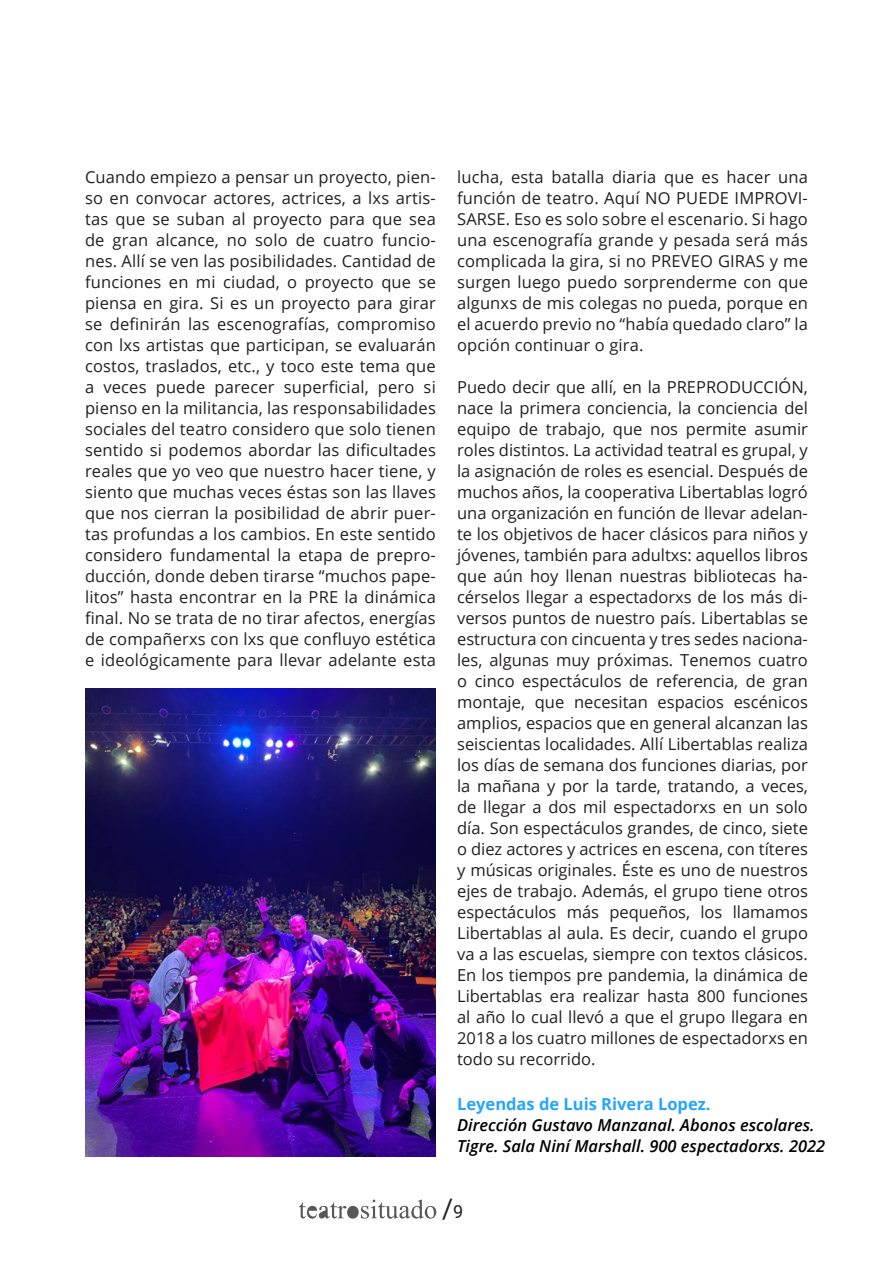
<style>
.page{position:relative;width:893px;height:1263px;background:#fff}
.page>*{position:absolute;margin:0;border:0;box-sizing:border-box;transform-origin:0 0}
.t1{font:27px "Roboto";color:#231f20}
.t2{font:16.5px/21px "Open Sans";letter-spacing:.01em;color:#231f20;text-align:justify}
.t3{font:italic 600 16.5px "Open Sans";color:#000}
.t4{font:700 16.5px "Open Sans";color:#24a5ff}
.s1{font-size:18px}
</style>
<div class="page">
<svg style="left:299px;top:1199px;width:137px;height:19px"></svg>
<img style="left:85px;top:689px;width:351px;height:468px">
<p class="t2" style="left:85px;top:166px;width:352px">Cuando empiezo a pensar un proyecto, pien&shy;so en convocar actores, actrices, a lxs artis&shy;tas que se suban al proyecto para que sea de gran alcance, no solo de cuatro funcio&shy;nes. Allí se ven las posibilidades. Cantidad de funciones en mi ciudad, o proyecto que se piensa en gira. Si es un proyecto para girar se definirán las escenografías, compromiso con lxs artistas que participan, se evaluarán costos, traslados, etc., y toco este tema que a veces puede parecer superficial, pero si pienso en la militancia, las responsabilidades sociales del teatro considero que solo tienen sentido si podemos abordar las dificultades reales que yo veo que nuestro hacer tiene, y siento que muchas veces éstas son las llaves que nos cierran la posibilidad de abrir puer&shy;tas profundas a los cambios. En este sentido considero fundamental la etapa de prepro&shy;ducción, donde deben tirarse “muchos pape&shy;litos” hasta encontrar en la PRE la dinámica final. No se trata de no tirar afectos, energías de compañerxs con lxs que confluyo estética e ideológicamente para llevar adelante esta</p>
<p class="t2" style="left:457px;top:166px;width:352px">lucha, esta batalla diaria que es hacer una función de teatro. Aquí NO PUEDE IMPROVI-SARSE. Eso es solo sobre el escenario. Si hago una escenografía grande y pesada será más complicada la gira, si no PREVEO GIRAS y me surgen luego puedo sorprenderme con que algunxs de mis colegas no pueda, porque en el acuerdo previo no “había quedado claro” la opción continuar o gira.</p>
<p class="t2" style="left:457px;top:376px;width:352px">Puedo decir que allí, en la PREPRODUCCIÓN, nace la primera conciencia, la conciencia del equipo de trabajo, que nos permite asumir roles distintos. La actividad teatral es grupal, y la asignación de roles es esencial. Después de muchos años, la cooperativa Libertablas logró una organización en función de llevar adelan&shy;te los objetivos de hacer clásicos para niños y jóvenes, también para adultxs: aquellos libros que aún hoy llenan nuestras bibliotecas ha&shy;cérselos llegar a espectadorxs de los más di&shy;versos puntos de nuestro país. Libertablas se estructura con cincuenta y tres sedes naciona&shy;les, algunas muy próximas. Tenemos cuatro o cinco espectáculos de referencia, de gran montaje, que necesitan espacios escénicos amplios, espacios que en general alcanzan las seiscientas localidades. Allí Libertablas realiza los días de semana dos funciones diarias, por la mañana y por la tarde, tratando, a veces, de llegar a dos mil espectadorxs en un solo día. Son espectáculos grandes, de cinco, siete o diez actores y actrices en escena, con títeres y músicas originales. Éste es uno de nuestros ejes de trabajo. Además, el grupo tiene otros espectáculos más pequeños, los llamamos Libertablas al aula. Es decir, cuando el grupo va a las escuelas, siempre con textos clásicos.<br>En los tiempos pre pandemia, la dinámica de Libertablas era realizar hasta 800 funciones al año lo cual llevó a que el grupo llegara en 2018 a los cuatro millones de espectadorxs en todo su recorrido.</p>
<p class="t4" style="left:457px;top:1093px;width:255px">Leyendas de Luis Rivera Lopez.</p>
<p class="t3" style="left:457px;top:1114px;width:359px">Dirección Gustavo Manzanal. Abonos escolares.</p>
<p class="t3" style="left:457px;top:1135px;width:370px">Tigre. Sala Niní Marshall. 900 espectadorxs. 2022</p>
<h1 class="t1" style="left:442px;top:1190px;width:23px">/<span class="s1">9</span></h1>
</div>
